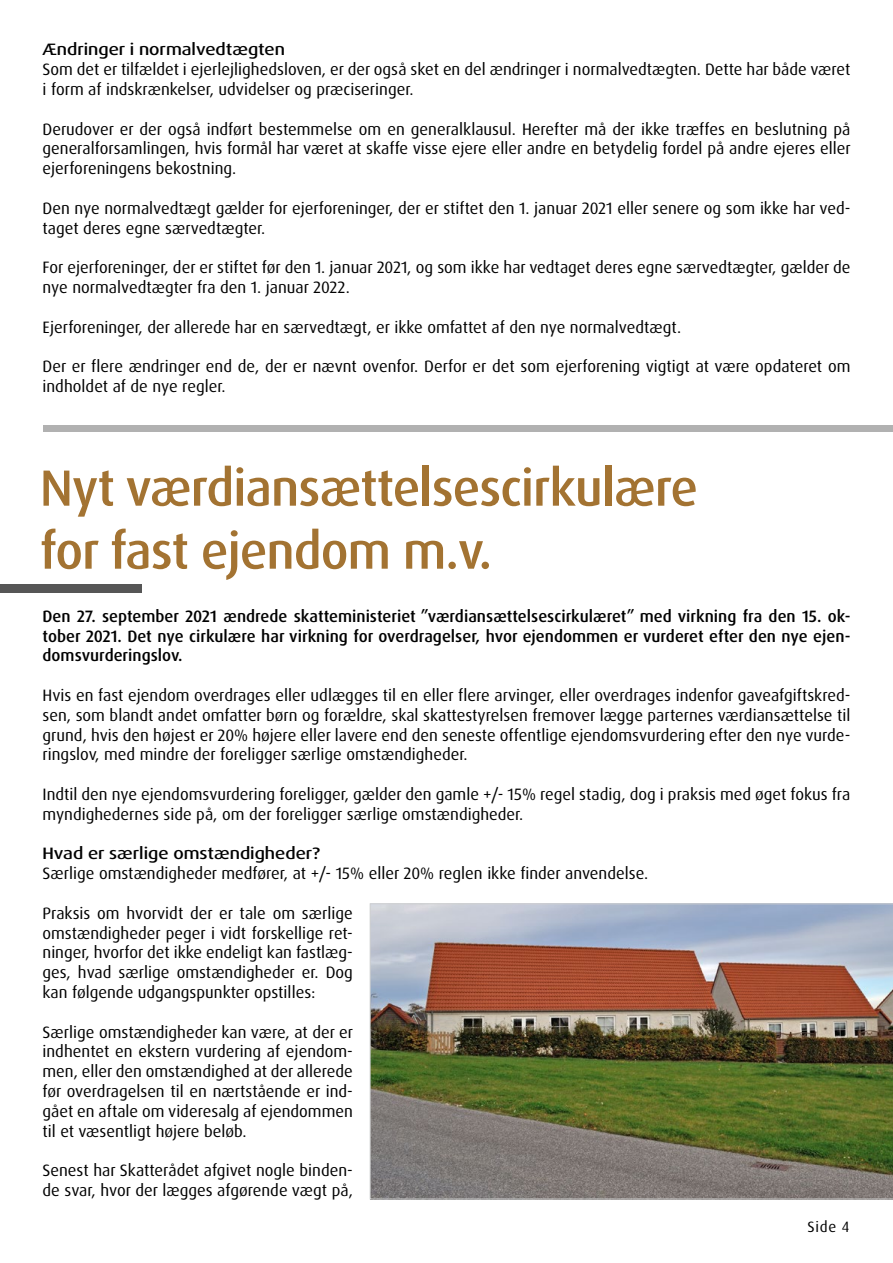
<style>
.page{position:relative;width:893px;height:1263px;background:#fff}
.page>*{position:absolute;margin:0;border:0;box-sizing:border-box;transform-origin:0 0}
.t1{font:500 51px/63px "Dax Pro";letter-spacing:-.02em;color:#a37332}
.t2{font:16.5px/19.8px "Dax Pro";color:#000}
.t3{font:500 16.5px/19.8px "Dax Pro";color:#000;text-align:justify}
.t4{font:500 expanded 16.5px "Dax Pro";color:#000}
.t5{font:15px "Dax Pro";color:#000}
</style>
<div class="page">
<div style="left:43px;top:425px;width:850px;height:7px;background:#b1b1b1"></div>
<div style="left:0;top:585px;width:142px;height:8px;background:#565656"></div>
<img style="left:370px;top:904px;width:523px;height:295px">
<p class="t4" style="left:43px;top:39px;width:244px">Ændringer i normalvedtægten</p>
<p class="t2" style="left:43px;top:60px;width:809px">Som det er tilfældet i ejerlejlighedsloven, er der også sket en del ændringer i normalvedtægten. Dette har både været i form af indskrænkelser, udvidelser og præciseringer.</p>
<p class="t2" style="left:43px;top:119px;width:810px;text-align:justify">Derudover er der også indført bestemmelse om en generalklausul. Herefter må der ikke træffes en beslutning på generalforsamlingen, hvis formål har været at skaffe visse ejere eller andre en betydelig fordel på andre ejeres eller ejerforeningens bekostning.</p>
<p class="t2" style="left:43px;top:198px;width:809px">Den nye normalvedtægt gælder for ejerforeninger, der er stiftet den 1. januar 2021 eller senere og som ikke har ved&shy;taget deres egne særvedtægter.</p>
<p class="t2" style="left:43px;top:258px;width:809px">For ejerforeninger, der er stiftet før den 1. januar 2021, og som ikke har vedtaget deres egne særvedtægter, gælder de nye normalvedtægter fra den 1. januar 2022.</p>
<p class="t2" style="left:43px;top:317px;width:640px">Ejerforeninger, der allerede har en særvedtægt, er ikke omfattet af den nye normalvedtægt.</p>
<p class="t2" style="left:43px;top:357px;width:809px">Der er flere ændringer end de, der er nævnt ovenfor. Derfor er det som ejerforening vigtigt at være opdateret om indholdet af de nye regler.</p>
<h1 class="t1" style="left:40px;top:457px;width:660px">Nyt værdiansættelsescirkulære for fast ejendom m.v.</h1>
<p class="t3" style="left:43px;top:606px;width:809px">Den 27. september 2021 ændrede skatteministeriet ”værdiansættelsescirkulæret” med virkning fra den 15. ok&shy;tober 2021. Det nye cirkulære har virkning for overdragelser, hvor ejendommen er vurderet efter den nye ejen&shy;domsvurderingslov.</p>
<p class="t2" style="left:43px;top:685px;width:809px;text-align:justify">Hvis en fast ejendom overdrages eller udlægges til en eller flere arvinger, eller overdrages indenfor gaveafgiftskred&shy;sen, som blandt andet omfatter børn og forældre, skal skattestyrelsen fremover lægge parternes værdiansættelse til grund, hvis den højest er 20% højere eller lavere end den seneste offentlige ejendomsvurdering efter den nye vurde&shy;ringslov, med mindre der foreligger særlige omstændigheder.</p>
<p class="t2" style="left:43px;top:784px;width:809px">Indtil den nye ejendomsvurdering foreligger, gælder den gamle +/- 15% regel stadig, dog i praksis med øget fokus fra myndighedernes side på, om der foreligger særlige omstændigheder.</p>
<p class="t4" style="left:43px;top:843px;width:279px">Hvad er særlige omstændigheder?</p>
<p class="t2" style="left:43px;top:864px;width:607px">Særlige omstændigheder medfører, at +/- 15% eller 20% reglen ikke finder anvendelse.</p>
<p class="t2" style="left:43px;top:903px;width:312px;text-align:justify">Praksis om hvorvidt der er tale om særlige omstændigheder peger i vidt forskellige ret&shy;ninger, hvorfor det ikke endeligt kan fastlæg&shy;ges, hvad særlige omstændigheder er. Dog kan følgende udgangspunkter opstilles:</p>
<p class="t2" style="left:43px;top:1022px;width:312px;text-align:justify">Særlige omstændigheder kan være, at der er indhentet en ekstern vurdering af ejendom&shy;men, eller den omstændighed at der allerede før overdragelsen til en nærtstående er ind&shy;gået en aftale om videresalg af ejendommen til et væsentligt højere beløb.</p>
<p class="t2" style="left:43px;top:1161px;width:312px">Senest har Skatterådet afgivet nogle binden&shy;de svar, hvor der lægges afgørende vægt på,</p>
<p class="t5" style="left:807px;top:1217px;width:44px">Side 4</p>
</div>
